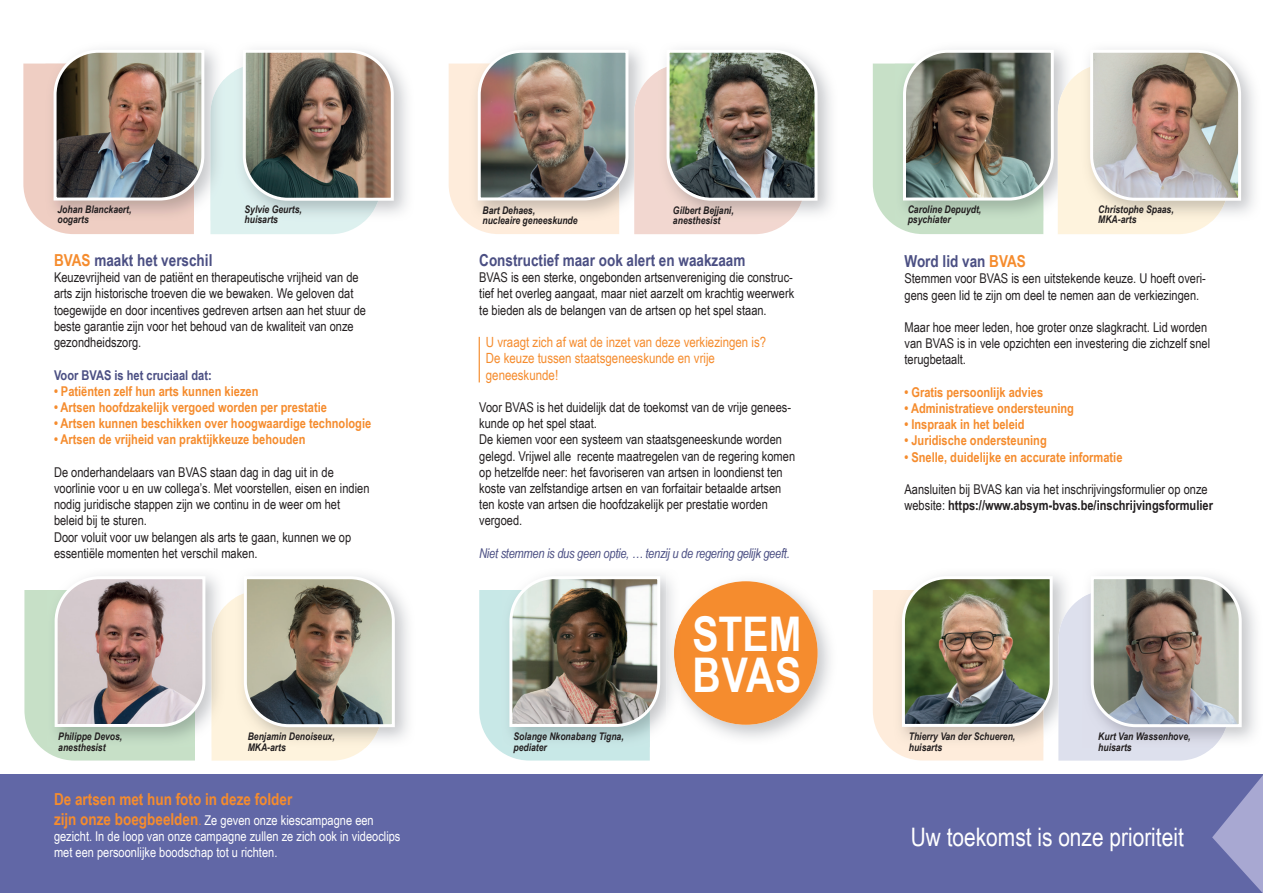
<style>
.page{position:relative;width:1263px;height:893px;background:#fff}
.page>*{position:absolute;margin:0;border:0;box-sizing:border-box;transform-origin:0 0}
.t1{font:700 47.85px/40.8px "Arial Narrow";color:#fff}
.t2{font:25.5px "Arial Narrow";color:#fff}
.t3{font:700 16.5px "Arial Narrow";color:#4b4f83}
.t4{font:700 16.5px "Arial Narrow";color:#f58c2e}
.t5{font:14.1px/16.2px "Arial Narrow";color:#f58c2e}
.t6{font:13.5px/16.2px "Arial Narrow";color:#231f20}
.t7{font:700 13.5px "Arial Narrow";color:#f58c2e}
.t8{font:13.5px/16.2px "Arial Narrow";color:#fff}
.t9{font:italic 13.5px "Arial Narrow";letter-spacing:-.02em;color:#4b4f83}
.t10{font:700 13.5px "Arial Narrow";color:#4b4f83}
.t11{font:italic 700 10.5px/10.5px "Arial Narrow";color:#231f20}
.s1{color:#f58c2e}
.s2{font-weight:700;font-size:16.5px;color:#f58c2e}
.s3{font-weight:700}
</style>
<div class="page">
<div style="left:0;top:775px;width:1263px;height:118px;background:#6167a6"></div>
<svg style="left:1212px;top:774px;width:51px;height:119px"></svg>
<img style="left:23px;top:48px;width:372px;height:186px">
<img style="left:680px;top:581px;width:150px;height:157px">
<div style="left:674px;top:581px;width:144px;height:144px;background:#f58c2e;border-radius:50%"></div>
<img style="left:449px;top:48px;width:370px;height:186px">
<img style="left:873px;top:48px;width:369px;height:186px">
<img style="left:24px;top:575px;width:372px;height:186px">
<img style="left:873px;top:575px;width:370px;height:186px">
<img style="left:662px;top:576px;width:18px;height:143px">
<img style="left:674px;top:623px;width:6px;height:59px">
<img style="left:479px;top:575px;width:183px;height:185px">
<hr style="left:479px;top:337px;width:1px;height:45px;background:#f58c2e">
<p class="t11" style="left:57px;top:203px;width:76px">Johan Blanckaert, oogarts</p>
<p class="t11" style="left:244px;top:203px;width:59px">Sylvie Geurts, huisarts</p>
<p class="t11" style="left:908px;top:203px;width:75px">Caroline Depuydt, psychiater</p>
<p class="t11" style="left:1098px;top:203px;width:77px">Christophe Spaas,<br>MKA-arts</p>
<p class="t11" style="left:482px;top:204px;width:97px">Bart Dehaes,<br>nucleaire geneeskunde</p>
<p class="t11" style="left:673px;top:204px;width:62px">Gilbert Bejjani, anesthesist</p>
<p class="t3" style="left:54px;top:248px;width:160px"><span class="s1">BVAS</span> maakt het verschil</p>
<p class="t6" style="left:54px;top:269px;width:314px">Keuzevrijheid van de patiënt en therapeutische vrijheid van de arts zijn historische troeven die we bewaken. We geloven dat toegewijde en door incentives gedreven artsen aan het stuur de beste garantie zijn voor het behoud van de kwaliteit van onze gezondheidszorg.</p>
<p class="t10" style="left:54px;top:364px;width:159px">Voor BVAS is het cruciaal dat:</p>
<p class="t7" style="left:54px;top:381px;width:206px">• Patiënten zelf hun arts kunnen kiezen</p>
<p class="t7" style="left:54px;top:397px;width:274px">• Artsen hoofdzakelijk vergoed worden per prestatie</p>
<p class="t7" style="left:54px;top:413px;width:319px">• Artsen kunnen beschikken over hoogwaardige technologie</p>
<p class="t7" style="left:54px;top:429px;width:253px">• Artsen de vrijheid van praktijkkeuze behouden</p>
<p class="t6" style="left:54px;top:463px;width:317px">De onderhandelaars van BVAS staan dag in dag uit in de voorlinie voor u en uw collega’s. Met voorstellen, eisen en indien nodig juridische stappen zijn we continu in de weer om het beleid bij te sturen.<br>Door voluit voor uw belangen als arts te gaan, kunnen we op essentiële momenten het verschil maken.</p>
<p class="t3" style="left:479px;top:248px;width:268px">Constructief maar ook alert en waakzaam</p>
<p class="t6" style="left:479px;top:269px;width:317px;text-align:justify">BVAS is een sterke, ongebonden artsenvereniging die construc&shy;tief het overleg aangaat, maar niet aarzelt om krachtig weerwerk te bieden als de belangen van de artsen op het spel staan.</p>
<p class="t5" style="left:486px;top:333px;width:282px">U vraagt zich af wat de inzet van deze verkiezingen is?<br>De keuze tussen staatsgeneeskunde en vrije geneeskunde!</p>
<p class="t6" style="left:479px;top:399px;width:317px">Voor BVAS is het duidelijk dat de toekomst van de vrije genees&shy;kunde op het spel staat.<br>De kiemen voor een systeem van staatsgeneeskunde worden gelegd. Vrijwel alle recente maatregelen van de regering komen op hetzelfde neer: het favoriseren van artsen in loondienst ten koste van zelfstandige artsen en van forfaitair betaalde artsen ten koste van artsen die hoofdzakelijk per prestatie worden vergoed.</p>
<p class="t9" style="left:479px;top:544px;width:312px">Niet stemmen is dus geen optie, … tenzij u de regering gelijk geeft.</p>
<h1 class="t1" style="left:692px;top:612px;width:110px">STEM<br>BVAS</h1>
<p class="t11" style="left:58px;top:731px;width:66px">Philippe Devos, anesthesist</p>
<p class="t11" style="left:248px;top:731px;width:89px">Benjamin Denoiseux,<br>MKA-arts</p>
<p class="t11" style="left:513px;top:731px;width:112px">Solange Nkonabang Tigna, pediater</p>
<p class="t4" style="left:54px;top:787px;width:240px">De artsen met hun foto in deze folder</p>
<p class="t8" style="left:54px;top:811px;width:348px"><span class="s2">zijn onze boegbeelden</span><span class="s1">.</span> Ze geven onze kiescampagne een gezicht. In de loop van onze campagne zullen ze zich ook in videoclips met een persoonlijke boodschap tot u richten.</p>
<p class="t3" style="left:904px;top:249px;width:123px">Word lid van <span class="s1">BVAS</span></p>
<p class="t6" style="left:904px;top:270px;width:303px">Stemmen voor BVAS is een uitstekende keuze. U hoeft overi&shy;gens geen lid te zijn om deel te nemen aan de verkiezingen.</p>
<p class="t6" style="left:904px;top:319px;width:307px">Maar hoe meer leden, hoe groter onze slagkracht. Lid worden van BVAS is in vele opzichten een investering die zichzelf snel terugbetaalt.</p>
<p class="t7" style="left:904px;top:382px;width:140px">• Gratis persoonlijk advies</p>
<p class="t7" style="left:904px;top:398px;width:171px">• Administratieve ondersteuning</p>
<p class="t7" style="left:904px;top:414px;width:122px">• Inspraak in het beleid</p>
<p class="t7" style="left:904px;top:430px;width:144px">• Juridische ondersteuning</p>
<p class="t7" style="left:904px;top:447px;width:219px">• Snelle, duidelijke en accurate informatie</p>
<p class="t6" style="left:904px;top:481px;width:310px">Aansluiten bij BVAS kan via het inschrijvingsformulier op onze website: <span class="s3">https://www.absym-bvas.be/inschrijvingsformulier</span></p>
<p class="t11" style="left:909px;top:731px;width:108px">Thierry Van der Schueren, huisarts</p>
<p class="t11" style="left:1098px;top:731px;width:94px">Kurt Van Wassenhove, huisarts</p>
<h2 class="t2" style="left:911px;top:818px;width:275px">Uw toekomst is onze prioriteit</h2>
</div>
